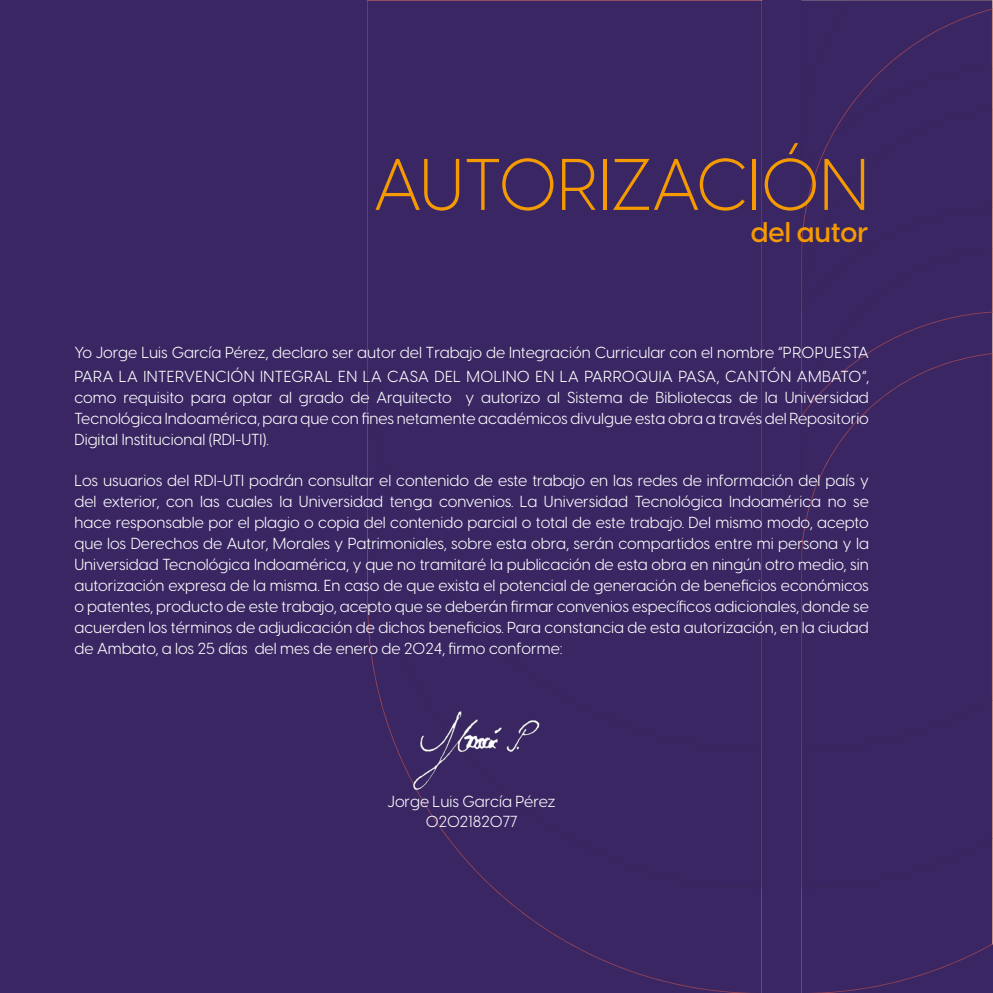
<style>
.page{position:relative;width:993px;height:993px;background:#fff}
.page>*{position:absolute;margin:0;border:0;box-sizing:border-box;transform-origin:0 0}
.t1{font:300 71.75px "Visby CF";color:#f59a00}
.t2{font:600 28px "Visby CF";color:#f59a00}
.t3{font:15.75px/21px "Visby CF";color:#fff;text-align:justify}
</style>
<div class="page">
<div style="left:0;top:0;width:991px;height:992px;background:#392663"></div>
<svg style="left:367px;top:0;width:394px;height:749px"></svg>
<svg style="left:801px;top:0;width:191px;height:992px"></svg>
<img style="left:408px;top:706px;width:133px;height:88px">
<h1 class="t1" style="left:373px;top:131px;width:496px">AUTORIZACIÓN</h1>
<h2 class="t2" style="left:750px;top:210px;width:119px">del autor</h2>
<p class="t3" style="left:74px;top:338px;width:795px;line-height:24.5px">Yo Jorge Luis García Pérez, declaro ser autor del Trabajo de Integración Curricular con el nombre “PROPUESTA<br>PARA LA INTERVENCIÓN INTEGRAL EN LA CASA DEL MOLINO EN LA PARROQUIA PASA, CANTÓN AMBATO”,</p>
<p class="t3" style="left:74px;top:386px;width:795px">como requisito para optar al grado de Arquitecto y autorizo al Sistema de Bibliotecas de la Universidad Tecnológica Indoamérica, para que con fines netamente académicos divulgue esta obra a través del Repositorio Digital Institucional (RDI-UTI).</p>
<p class="t3" style="left:74px;top:468px;width:795px">Los usuarios del RDI-UTI podrán consultar el contenido de este trabajo en las redes de información del país y del exterior, con las cuales la Universidad tenga convenios. La Universidad Tecnológica Indoamérica no se hace responsable por el plagio o copia del contenido parcial o total de este trabajo. Del mismo modo, acepto que los Derechos de Autor, Morales y Patrimoniales, sobre esta obra, serán compartidos entre mi persona y la Universidad Tecnológica Indoamérica, y que no tramitaré la publicación de esta obra en ningún otro medio, sin autorización expresa de la misma. En caso de que exista el potencial de generación de beneficios económicos o patentes, producto de este trabajo, acepto que se deberán firmar convenios específicos adicionales, donde se acuerden los términos de adjudicación de dichos beneficios. Para constancia de esta autorización, en la ciudad de Ambato, a los 25 días del mes de enero de 2024, firmo conforme:</p>
<p class="t3" style="left:387px;top:790px;width:169px;line-height:19.8px;text-align:center">Jorge Luis García Pérez<br>0202182077</p>
</div>
